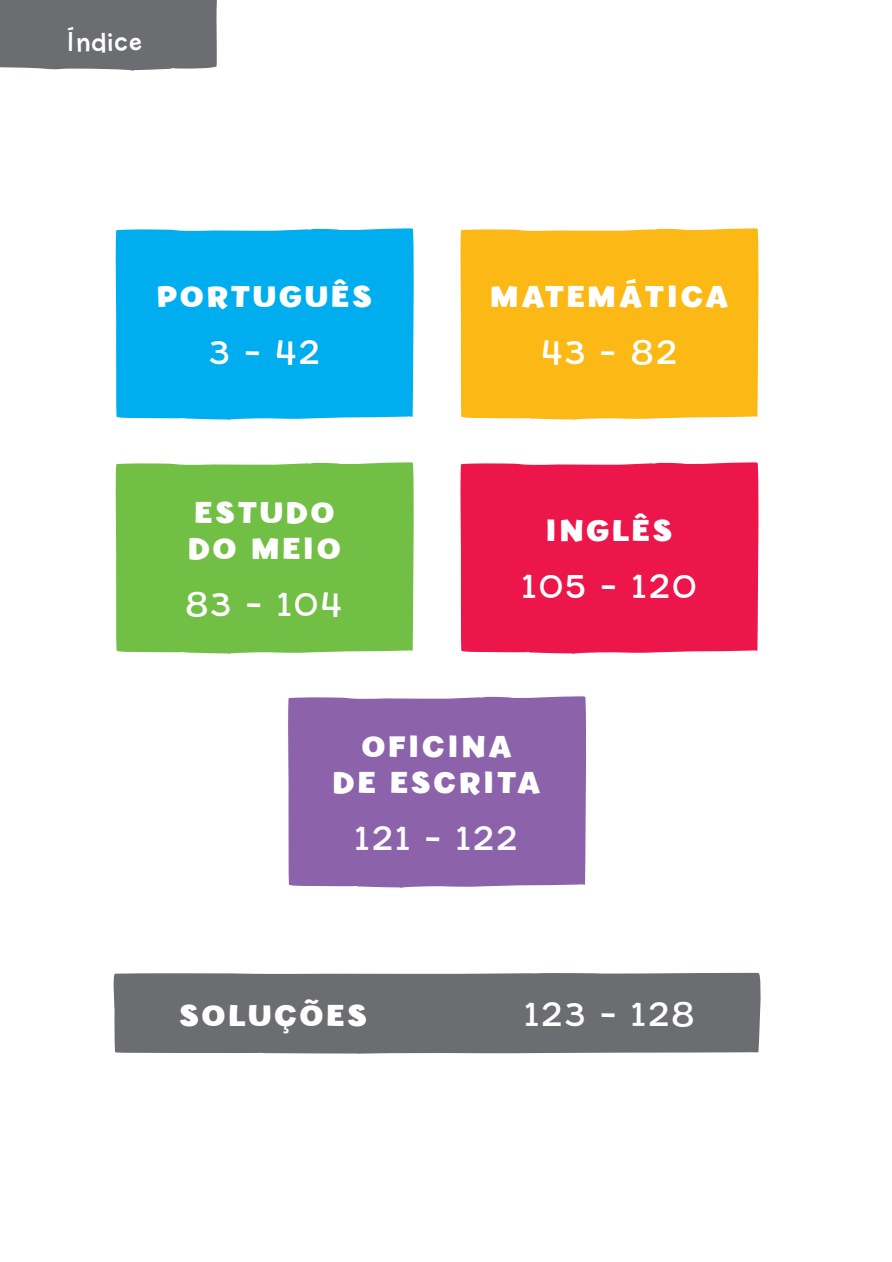
<style>
.page{position:relative;width:892px;height:1262px;background:#fff}
.page>*{position:absolute;margin:0;border:0;box-sizing:border-box;transform-origin:0 0}
.t1{font:33px "Billy";letter-spacing:.09em;color:#fff;scale:1.1 1}
.t2{font:700 30px/36px "Billy";letter-spacing:.09em;color:#fff;scale:1.1 1}
.t3{font:27px "Billy";letter-spacing:.05em;color:#fff}
</style>
<div class="page">
<div style="left:115px;top:228px;width:299px;height:192px;background:#00aeef"></div>
<div style="left:460px;top:228px;width:299px;height:192px;background:#fcb814"></div>
<div style="left:115px;top:462px;width:299px;height:191px;background:#71bf44"></div>
<div style="left:460px;top:462px;width:299px;height:191px;background:#ed164b"></div>
<div style="left:288px;top:696px;width:299px;height:191px;background:#8c62aa"></div>
<div style="left:113px;top:972px;width:648px;height:81px;background:#6c6d70"></div>
<div style="left:0;top:0;width:217px;height:71px;background:#6c6d70"></div>
<p class="t3" style="left:67px;top:26px;width:77px">Índice</p>
<p class="t2" style="left:157px;top:279px;width:197px">PORTUGUÊS</p>
<p class="t1" style="left:209px;top:333px;width:101px">3 – 42</p>
<p class="t2" style="left:188px;top:495px;width:140px">ESTUDO<br>DO MEIO</p>
<p class="t1" style="left:186px;top:585px;width:142px">83 – 104</p>
<p class="t2" style="left:489px;top:279px;width:218px">MATEMÁTICA</p>
<p class="t1" style="left:541px;top:333px;width:124px">43 – 82</p>
<p class="t2" style="left:545px;top:513px;width:117px">INGLÊS</p>
<p class="t1" style="left:522px;top:567px;width:159px">105 – 120</p>
<p class="t2" style="left:333px;top:729px;width:190px;text-align:center">OFICINA<br>DE ESCRITA</p>
<p class="t1" style="left:355px;top:818px;width:148px">121 – 122</p>
<p class="t2" style="left:179px;top:997px;width:172px">SOLUÇÕES</p>
<p class="t1" style="left:524px;top:994px;width:155px">123 – 128</p>
</div>
